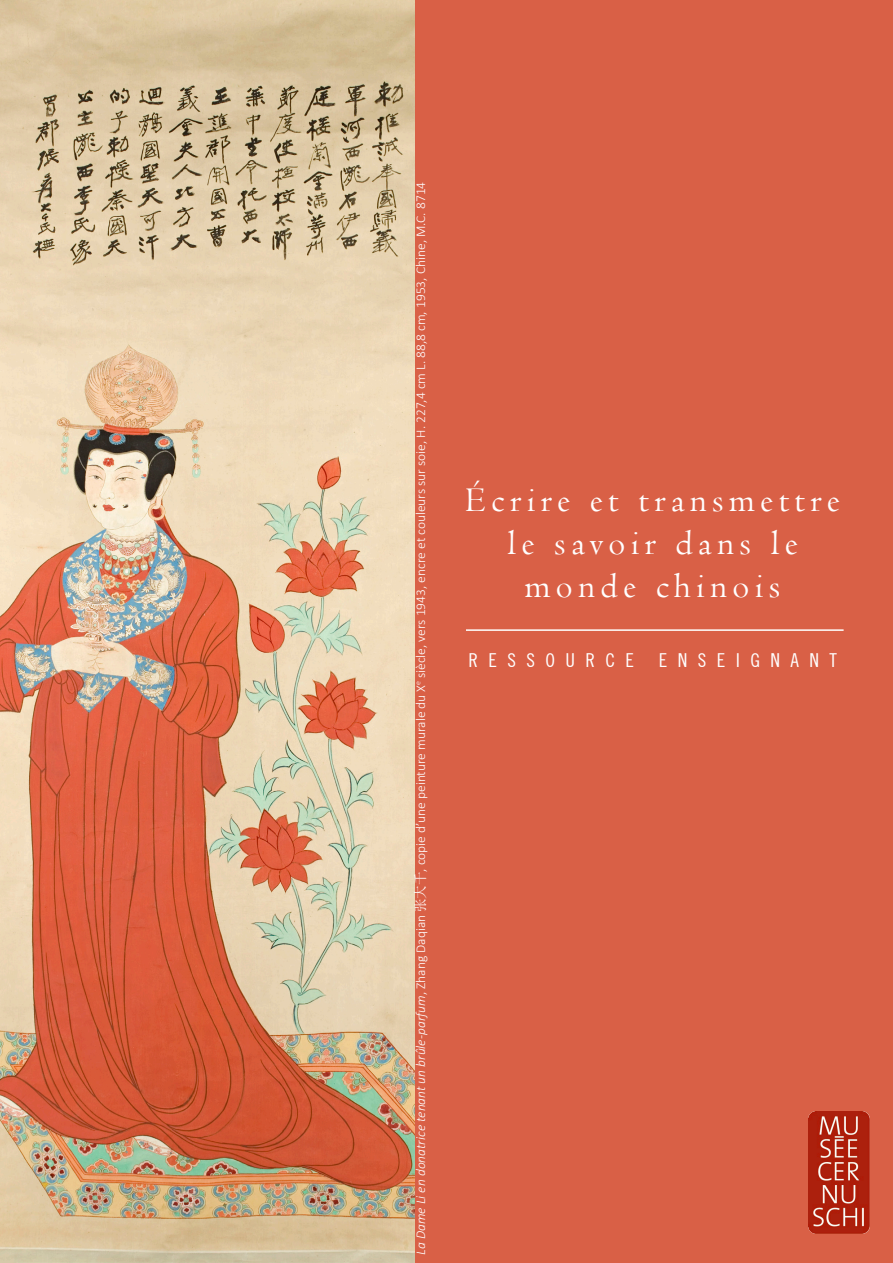
<style>
.page{position:relative;width:893px;height:1263px;background:#fff}
.page>*{position:absolute;margin:0;border:0;box-sizing:border-box;transform-origin:0 0}
.t1{font:36px "Centaur";letter-spacing:.15em;color:#fff}
.t2{font:condensed 19.2px "Trade Gothic No.18";letter-spacing:.54em;color:#fff}
.Titre{font:300 13.5px "Calibri";color:#fff}
.s1{font-style:italic}
.s2{font-family:"Sim Sun";font-weight:400}
</style>
<div class="page">
<img style="left:0;top:0;width:415px;height:1263px">
<div style="left:415px;top:0;width:478px;height:1263px;background:#d96046"></div>
<hr style="left:466px;top:629px;width:378px;height:2px;background:#fff">
<img style="left:808px;top:1111px;width:62px;height:122px">
<p class="Titre" style="left:412px;top:1255px;width:1074px;rotate:-90deg"><span class="s1">La Dame Li en donatrice tenant un brûle-parfum</span>, Zhang Daqian <span class="s2">张大千</span>, copie d’une peinture murale du X<sup>e</sup> siècle, vers 1943, encre et couleurs sur soie, H. 227,4 cm L. 88,8 cm, 1953, Chine, M.C. 8714</p>
<p class="t1" style="left:466px;top:478px;width:376px">Écrire et transmettre</p>
<p class="t1" style="left:507px;top:521px;width:292px">le savoir dans le</p>
<p class="t1" style="left:525px;top:564px;width:257px">monde chinois</p>
<p class="t2" style="left:469px;top:648px;width:167px">RESSOURCE</p>
<p class="t2" style="left:659px;top:648px;width:179px">ENSEIGNANT</p>
</div>
